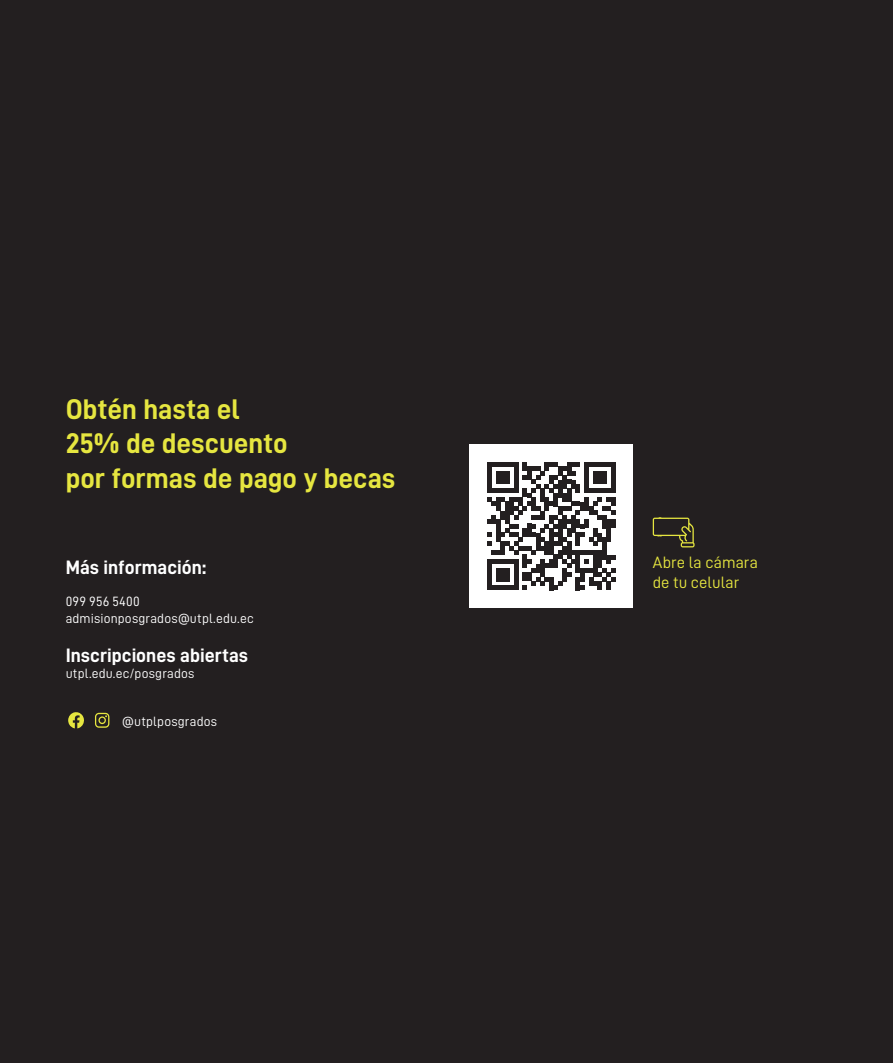
<style>
.page{position:relative;width:893px;height:1063px;background:#231f20}
.page>*{position:absolute;margin:0;border:0;box-sizing:border-box;transform-origin:0 0}
.t1{font:28.5px/34.2px "D DIN Bold";color:#e6e640}
.t2{font:19.5px "D DIN Bold";color:#fff}
.t3{font:16.5px/19.8px "D DIN";letter-spacing:.005em;color:#e6e640}
.t4{font:13.5px/16.2px "D DIN";letter-spacing:.015em;color:#fff}
</style>
<div class="page">
<svg style="left:68px;top:712px;width:16px;height:16px"></svg>
<svg style="left:95px;top:713px;width:14px;height:15px"></svg>
<svg style="left:653px;top:517px;width:42px;height:30px"></svg>
<div style="left:470px;top:444px;width:163px;height:164px;background:#fff"></div>
<svg style="left:487px;top:462px;width:128px;height:128px"></svg>
<h1 class="t1" style="left:66px;top:392px;width:331px">Obtén hasta el<br>25% de descuento<br>por formas de pago y becas</h1>
<h2 class="t2" style="left:66px;top:557px;width:142px">Más información:</h2>
<p class="t4" style="left:66px;top:593px;width:190px">099 956 5400 admisionposgrados@utpl.edu.ec</p>
<h2 class="t2" style="left:66px;top:645px;width:184px">Inscripciones abiertas</h2>
<p class="t4" style="left:66px;top:665px;width:130px">utpl.edu.ec/posgrados</p>
<p class="t4" style="left:122px;top:713px;width:96px">@utplposgrados</p>
<p class="t3" style="left:653px;top:552px;width:107px">Abre la cámara de tu celular</p>
</div>
